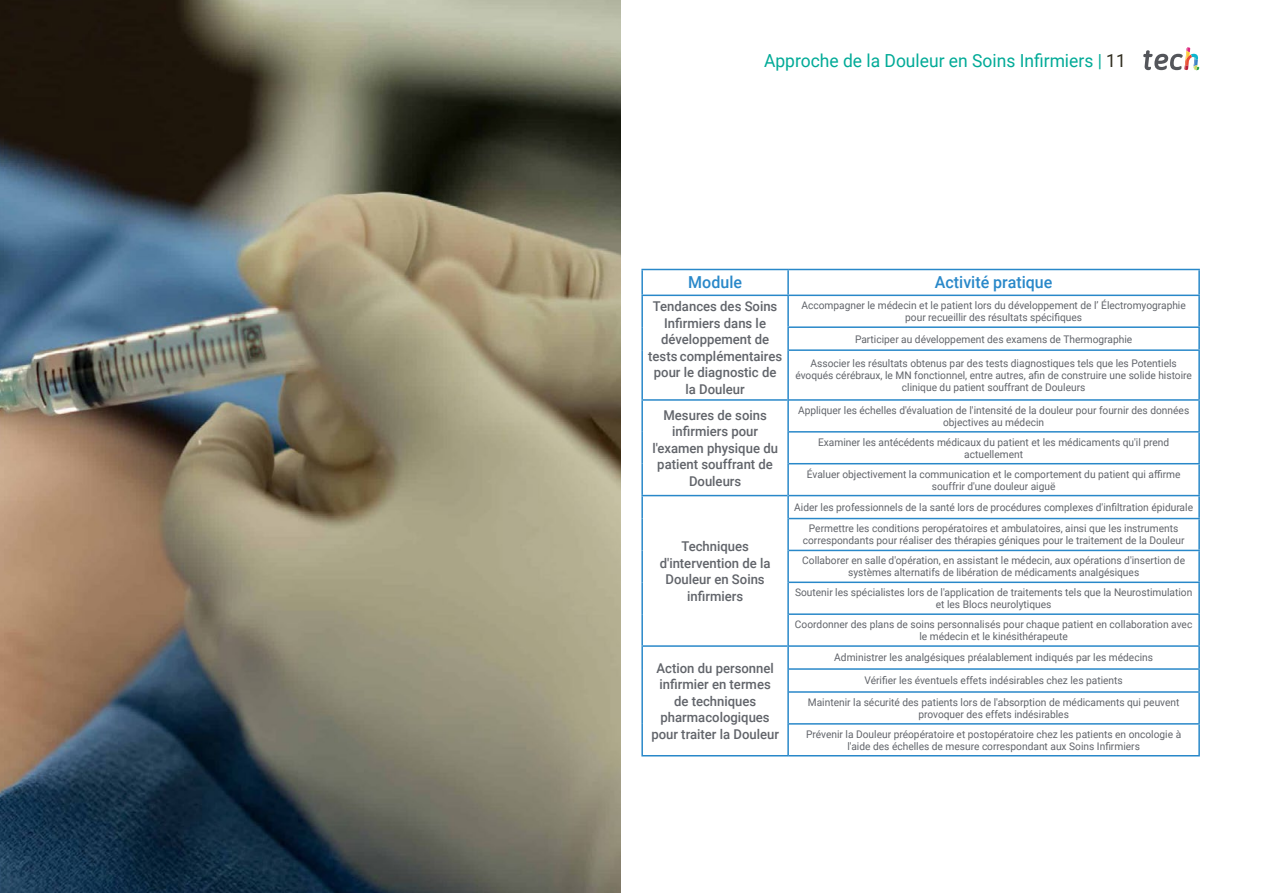
<style>
.page{position:relative;width:1263px;height:893px;background:#fff}
.page>*{position:absolute;margin:0;border:0;box-sizing:border-box;transform-origin:0 0}
.t1{font:18px "Roboto";color:#00aa97}
.t2{font:500 16.5px "Roboto";color:#2988c9}
.t3{font:500 13.5px/16.5px "Roboto";color:#61646a;text-align:center}
.t4{font:10.5px/12px "Roboto";color:#61646a;text-align:center}
.s1{color:#312e20}
</style>
<div class="page">
<svg style="left:1143px;top:47px;width:56px;height:24px"></svg>
<hr style="left:641px;top:755px;width:147px;height:1px;background:#2988c9">
<hr style="left:787px;top:328px;width:2px;height:22px;background:#2988c9">
<hr style="left:787px;top:350px;width:2px;height:50px;background:#2988c9">
<hr style="left:787px;top:400px;width:2px;height:32px;background:#2988c9">
<hr style="left:787px;top:432px;width:2px;height:32px;background:#2988c9">
<hr style="left:787px;top:464px;width:2px;height:32px;background:#2988c9">
<hr style="left:787px;top:496px;width:2px;height:23px;background:#2988c9">
<hr style="left:787px;top:519px;width:2px;height:31px;background:#2988c9">
<hr style="left:787px;top:550px;width:2px;height:32px;background:#2988c9">
<hr style="left:787px;top:582px;width:2px;height:32px;background:#2988c9">
<hr style="left:787px;top:614px;width:2px;height:32px;background:#2988c9">
<hr style="left:787px;top:646px;width:2px;height:23px;background:#2988c9">
<hr style="left:787px;top:669px;width:2px;height:23px;background:#2988c9">
<hr style="left:787px;top:692px;width:2px;height:32px;background:#2988c9">
<hr style="left:787px;top:724px;width:2px;height:31px;background:#2988c9">
<hr style="left:787px;top:296px;width:2px;height:30px;background:#2988c9">
<hr style="left:641px;top:269px;width:148px;height:1px;background:#2988c9">
<hr style="left:641px;top:270px;width:2px;height:25px;background:#2988c9">
<hr style="left:787px;top:270px;width:2px;height:25px;background:#2988c9">
<hr style="left:641px;top:295px;width:148px;height:1px;background:#2988c9">
<hr style="left:641px;top:296px;width:2px;height:31px;background:#2988c9">
<hr style="left:641px;top:327px;width:2px;height:23px;background:#2988c9">
<hr style="left:641px;top:350px;width:2px;height:49px;background:#2988c9">
<hr style="left:641px;top:399px;width:146px;height:2px;background:#2988c9">
<hr style="left:641px;top:401px;width:2px;height:31px;background:#2988c9">
<hr style="left:641px;top:432px;width:2px;height:32px;background:#2988c9">
<hr style="left:641px;top:464px;width:2px;height:31px;background:#2988c9">
<hr style="left:641px;top:495px;width:146px;height:1px;background:#2988c9">
<hr style="left:641px;top:496px;width:2px;height:23px;background:#2988c9">
<hr style="left:641px;top:519px;width:2px;height:31px;background:#2988c9">
<hr style="left:641px;top:550px;width:2px;height:32px;background:#2988c9">
<hr style="left:641px;top:582px;width:2px;height:32px;background:#2988c9">
<hr style="left:641px;top:614px;width:2px;height:31px;background:#2988c9">
<hr style="left:641px;top:645px;width:146px;height:2px;background:#2988c9">
<hr style="left:641px;top:647px;width:2px;height:22px;background:#2988c9">
<hr style="left:641px;top:669px;width:2px;height:23px;background:#2988c9">
<hr style="left:641px;top:692px;width:2px;height:32px;background:#2988c9">
<hr style="left:641px;top:724px;width:2px;height:31px;background:#2988c9">
<hr style="left:789px;top:269px;width:411px;height:1px;background:#2988c9">
<hr style="left:1198px;top:270px;width:2px;height:25px;background:#2988c9">
<hr style="left:789px;top:295px;width:411px;height:1px;background:#2988c9">
<hr style="left:1198px;top:296px;width:2px;height:30px;background:#2988c9">
<hr style="left:787px;top:326px;width:413px;height:2px;background:#2988c9">
<hr style="left:1198px;top:328px;width:2px;height:21px;background:#2988c9">
<hr style="left:789px;top:349px;width:411px;height:2px;background:#2988c9">
<hr style="left:1198px;top:351px;width:2px;height:48px;background:#2988c9">
<hr style="left:789px;top:399px;width:411px;height:2px;background:#2988c9">
<hr style="left:1198px;top:401px;width:2px;height:30px;background:#2988c9">
<hr style="left:789px;top:431px;width:411px;height:2px;background:#2988c9">
<hr style="left:1198px;top:433px;width:2px;height:30px;background:#2988c9">
<hr style="left:789px;top:463px;width:411px;height:1px;background:#2988c9">
<hr style="left:1198px;top:464px;width:2px;height:31px;background:#2988c9">
<hr style="left:789px;top:495px;width:411px;height:1px;background:#2988c9">
<hr style="left:1198px;top:496px;width:2px;height:22px;background:#2988c9">
<hr style="left:789px;top:518px;width:411px;height:1px;background:#2988c9">
<hr style="left:1198px;top:519px;width:2px;height:31px;background:#2988c9">
<hr style="left:789px;top:550px;width:411px;height:1px;background:#2988c9">
<hr style="left:1198px;top:551px;width:2px;height:31px;background:#2988c9">
<hr style="left:789px;top:582px;width:411px;height:1px;background:#2988c9">
<hr style="left:1198px;top:583px;width:2px;height:30px;background:#2988c9">
<hr style="left:789px;top:613px;width:411px;height:2px;background:#2988c9">
<hr style="left:1198px;top:615px;width:2px;height:30px;background:#2988c9">
<hr style="left:789px;top:645px;width:411px;height:2px;background:#2988c9">
<hr style="left:1198px;top:647px;width:2px;height:21px;background:#2988c9">
<hr style="left:789px;top:668px;width:411px;height:2px;background:#2988c9">
<hr style="left:1198px;top:670px;width:2px;height:21px;background:#2988c9">
<hr style="left:789px;top:691px;width:411px;height:2px;background:#2988c9">
<hr style="left:1198px;top:693px;width:2px;height:30px;background:#2988c9">
<hr style="left:789px;top:723px;width:411px;height:2px;background:#2988c9">
<hr style="left:1198px;top:725px;width:2px;height:30px;background:#2988c9">
<hr style="left:788px;top:755px;width:412px;height:1px;background:#2988c9">
<img style="left:0;top:0;width:621px;height:893px">
<h1 class="t1" style="left:764px;top:48px;width:363px">Approche de la Douleur en Soins Infirmiers | <span class="s1">11</span></h1>
<h2 class="t2" style="left:688px;top:270px;width:55px">Module</h2>
<h2 class="t2" style="left:935px;top:270px;width:119px">Activité pratique</h2>
<p class="t3" style="left:648px;top:298px;width:135px">Tendances des Soins<br>Infirmiers dans le développement de tests complémentaires pour le diagnostic de la Douleur</p>
<p class="t4" style="left:801px;top:299px;width:386px">Accompagner le médecin et le patient lors du développement de l’ Électromyographie pour recueillir des résultats spécifiques</p>
<p class="t4" style="left:855px;top:332px;width:279px">Participer au développement des examens de Thermographie</p>
<p class="t4" style="left:795px;top:357px;width:398px">Associer les résultats obtenus par des tests diagnostiques tels que les Potentiels évoqués cérébraux, le MN fonctionnel, entre autres, afin de construire une solide histoire clinique du patient souffrant de Douleurs</p>
<p class="t3" style="left:652px;top:406px;width:127px">Mesures de soins infirmiers pour l'examen physique du patient souffrant de<br>Douleurs</p>
<p class="t4" style="left:798px;top:404px;width:393px">Appliquer les échelles d'évaluation de l'intensité de la douleur pour fournir des données objectives au médecin</p>
<p class="t4" style="left:818px;top:436px;width:353px">Examiner les antécédents médicaux du patient et les médicaments qu'il prend actuellement</p>
<p class="t4" style="left:807px;top:467px;width:375px">Évaluer objectivement la communication et le comportement du patient qui affirme souffrir d'une douleur aiguë</p>
<p class="t3" style="left:660px;top:538px;width:112px">Techniques d'intervention de la<br>Douleur en Soins infirmiers</p>
<p class="t4" style="left:794px;top:496px;width:400px;line-height:21.5px">Aider les professionnels de la santé lors de procédures complexes d'infiltration épidurale<br>Permettre les conditions peropératoires et ambulatoires, ainsi que les instruments</p>
<p class="t4" style="left:802px;top:530px;width:384px;line-height:20px;text-align:left">correspondants pour réaliser des thérapies géniques pour le traitement de la Douleur<br>Collaborer en salle d'opération, en assistant le médecin, aux opérations d'insertion de</p>
<p class="t4" style="left:795px;top:562px;width:399px;line-height:20px">systèmes alternatifs de libération de médicaments analgésiques<br>Soutenir les spécialistes lors de l'application de traitements tels que la Neurostimulation</p>
<p class="t4" style="left:795px;top:594px;width:399px;line-height:20px">et les Blocs neurolytiques<br>Coordonner des plans de soins personnalisés pour chaque patient en collaboration avec</p>
<p class="t4" style="left:919px;top:630px;width:150px">le médecin et le kinésithérapeute</p>
<p class="t3" style="left:651px;top:659px;width:129px">Action du personnel infirmier en termes de techniques pharmacologiques pour traiter la Douleur</p>
<p class="t4" style="left:834px;top:646px;width:320px;line-height:23px">Administrer les analgésiques préalablement indiqués par les médecins<br>Vérifier les éventuels effets indésirables chez les patients</p>
<p class="t4" style="left:808px;top:696px;width:373px">Maintenir la sécurité des patients lors de l'absorption de médicaments qui peuvent provoquer des effets indésirables</p>
<p class="t4" style="left:806px;top:728px;width:377px">Prévenir la Douleur préopératoire et postopératoire chez les patients en oncologie à l'aide des échelles de mesure correspondant aux Soins Infirmiers</p>
</div>
